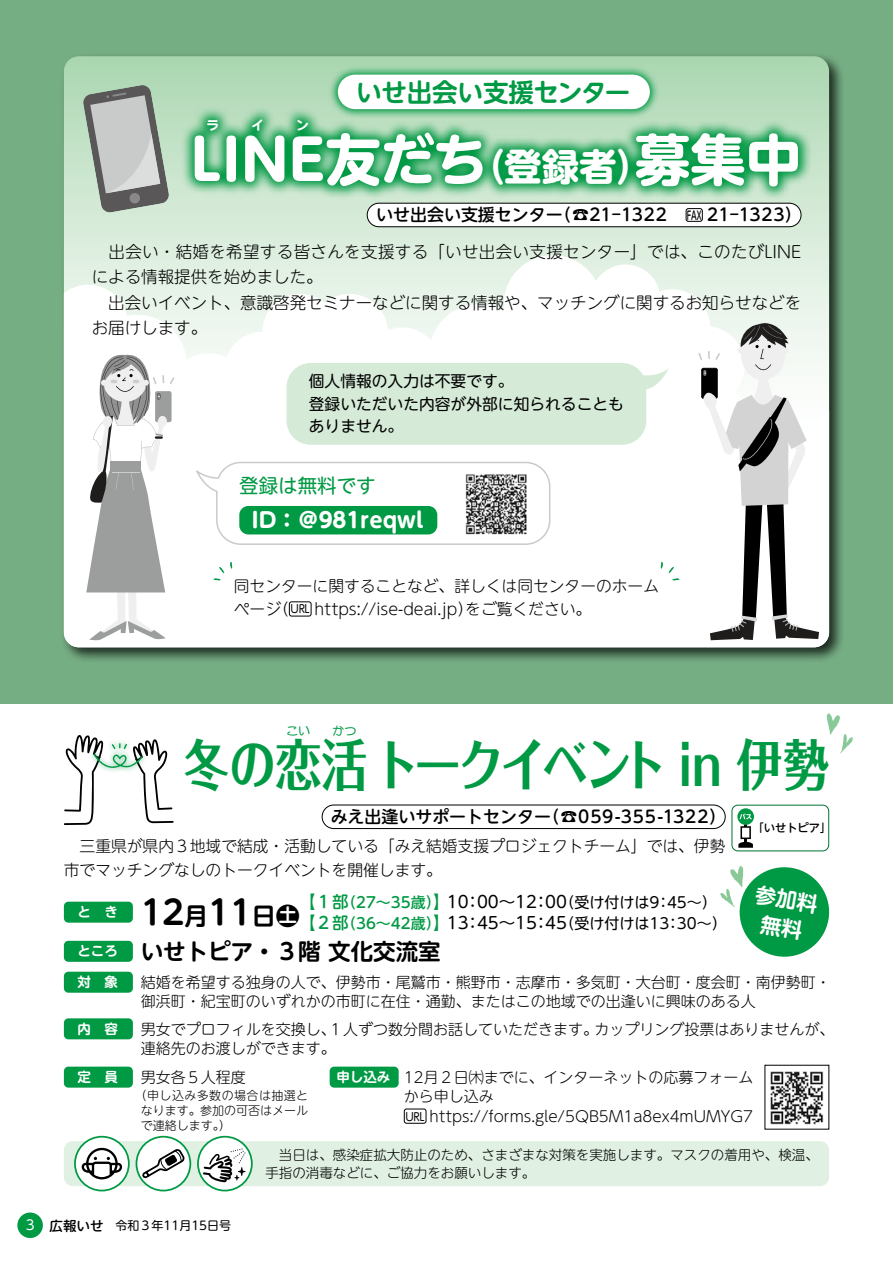
<style>
.page{position:relative;width:893px;height:1263px;background:#fff}
.page>*{position:absolute;margin:0;border:0;box-sizing:border-box;transform-origin:0 0}
.t1{font:700 55.5px "Folk Pro";letter-spacing:-.03em;color:#094;scale:.83 1}
.t2{font:700 55.5px "UD Shin M Go Pr 6 N";color:#fff}
.t3{font:700 37.5px "UD Shin M Go Pr 6 N";color:#fff}
.t4{font:700 33px "UD Shin M Go Pr 6 N De";color:#000}
.t5{font:700 25.5px "UD Shin M Go Pr 6 N De";letter-spacing:-.01em;color:#094}
.t6{font:700 24px "UD Shin M Go Pr 6 N De";color:#000}
.t7{font:700 22.5px "UD Shin M Go Pr 6 N De";color:#000}
.t8{font:700 21px "UD Shin M Go Pr 6 N";color:#fff}
.t9{font:700 21px/28.5px "UD Shin M Go Pr 6 N De";color:#fff;text-align:center}
.t10{font:19.5px "UD Shin M Go Pr 6 N";color:#094}
.t11{font:500 16.95px "UD Shin M Go Pr 6 N";color:#000}
.t12{font:500 16.95px "UD Shin M Go Pr 6 N";letter-spacing:.045em;color:#000}
.t13{font:300 16.5px/25.5px "UD Shin M Go Pr 6 N";color:#000}
.t14{font:16.5px "UD Shin M Go Pr 6 N";color:#000}
.t15{font:300 15.75px/24px "UD Shin M Go Pr 6 N";color:#000}
.t16{font:15.75px/22.5px "UD Shin M Go Pr 6 N";color:#000}
.t17{font:300 15px/27.2px "UD Shin M Go Pr 6 N";color:#000}
.t18{font:15px "UD Shin M Go Pr 6 N";color:#000}
.t19{font:500 15px "UD Shin M Go Pr 6 N";color:#094}
.t20{font:300 13.5px/18px "UD Shin M Go Pr 6 N";color:#000}
.t21{font:700 13.5px "UD Shin M Go Pr 6 N De";color:#fff}
.t22{font:500 13.5px "UD Shin M Go Pr 6 N";color:#000}
.t23{font:13.5px "DF Maru Gothic Std W9";color:#fff}
.t24{font:13.5px "UD Shin M Go Pr 6 N";color:#fff}
.t25{font:300 12px/15px "UD Shin M Go Pr 6 N";color:#000;text-align:justify}
.t26{font:12px "UD Shin M Go Pr 6 N";color:#000}
.t27{font:12px "DF Maru Gothic Std W7";color:#094}
.t28{font:500 12px "UD Shin M Go Pr 6 N";color:#000;scale:.61 1}
.t29{font:500 11.25px "UD Shin M Go Pr 6 N";color:#000}
.t30{font:11.25px "UD Shin M Go Pr 6 N";letter-spacing:-.03em;color:#000;scale:.9 1}
.s1{font-size:16.5px}
</style>
<div class="page">
<div style="left:0;top:0;width:893px;height:704px;background:#76ae84"></div>
<div style="left:17px;top:1212px;width:26px;height:26px;background:#094;border-radius:50%"></div>
<div style="left:60px;top:52px;width:785px;height:611px;background:#000;opacity:.75"></div>
<svg style="left:64px;top:56px;width:765px;height:199px;background:#c5e2c9"></svg>
<svg style="left:64px;top:255px;width:765px;height:392px;background:#f9fcf9"></svg>
<svg style="left:181px;top:106px;width:631px;height:94px;background:#5aba80"></svg>
<div style="left:64px;top:1141px;width:765px;height:45px;background:#e0f0e2;border-radius:9px"></div>
<div style="left:732px;top:805px;width:97px;height:46px;border:1px solid #007130;border-radius:6px"></div>
<svg style="left:737px;top:808px;width:17px;height:40px"></svg>
<div style="left:322px;top:805px;width:403px;height:24px;border:1px solid #000;border-radius:12px"></div>
<div style="left:64px;top:902px;width:69px;height:21px;background:#094;border-radius:4px"></div>
<div style="left:64px;top:941px;width:69px;height:21px;background:#094;border-radius:4px"></div>
<div style="left:64px;top:972px;width:69px;height:21px;background:#094;border-radius:4px"></div>
<div style="left:64px;top:1018px;width:69px;height:21px;background:#094;border-radius:4px"></div>
<div style="left:64px;top:1067px;width:69px;height:21px;background:#094;border-radius:4px"></div>
<div style="left:330px;top:1067px;width:69px;height:21px;background:#094;border-radius:4px"></div>
<div style="left:404px;top:1109px;width:22px;height:15px;border:1px solid #000;border-radius:2px"></div>
<img style="left:770px;top:1071px;width:54px;height:54px">
<svg style="left:63px;top:735px;width:111px;height:90px"></svg>
<svg style="left:198px;top:1137px;width:54px;height:53px"></svg>
<div style="left:197px;top:1136px;width:56px;height:55px;border:2px solid #094;border-radius:50%"></div>
<svg style="left:203px;top:1148px;width:43px;height:34px"></svg>
<div style="left:75px;top:1137px;width:54px;height:53px;background:#fff;border-radius:50%"></div>
<div style="left:74px;top:1136px;width:56px;height:55px;border:2px solid #094;border-radius:50%"></div>
<svg style="left:82px;top:1148px;width:40px;height:31px"></svg>
<svg style="left:720px;top:866px;width:110px;height:91px"></svg>
<svg style="left:827px;top:713px;width:26px;height:40px"></svg>
<div style="left:367px;top:203px;width:434px;height:24px;background:#fff;border-radius:12px"></div>
<div style="left:367px;top:203px;width:434px;height:24px;border:1px solid #000;border-radius:12px"></div>
<div style="left:686px;top:208px;width:17px;height:14px;border:1px solid #000;border-radius:2px"></div>
<svg style="left:328px;top:65px;width:332px;height:54px;background:#86ca9b"></svg>
<div style="left:338px;top:75px;width:312px;height:34px;background:#fff;border-radius:17px"></div>
<svg style="left:86px;top:355px;width:88px;height:285px;background:#d0d0d0"></svg>
<svg style="left:698px;top:323px;width:121px;height:317px;background:#ccc"></svg>
<svg style="left:195px;top:461px;width:356px;height:85px;background:#fafafa"></svg>
<img style="left:461px;top:468px;width:70px;height:71px">
<div style="left:239px;top:506px;width:198px;height:28px;background:#094;border-radius:9px"></div>
<div style="left:289px;top:602px;width:22px;height:14px;background:#fff;border-radius:2px"></div>
<div style="left:289px;top:601px;width:22px;height:15px;border:1px solid #000;border-radius:2px"></div>
<svg style="left:287px;top:363px;width:382px;height:82px;background:#d7ebd9"></svg>
<svg style="left:213px;top:562px;width:20px;height:19px"></svg>
<svg style="left:660px;top:562px;width:19px;height:19px"></svg>
<svg style="left:83px;top:84px;width:87px;height:129px;background:#aab2ab"></svg>
<div style="left:136px;top:1137px;width:54px;height:53px;background:#fff;border-radius:50%"></div>
<div style="left:136px;top:1136px;width:55px;height:55px;border:2px solid #094;border-radius:50%"></div>
<svg style="left:142px;top:1149px;width:42px;height:29px"></svg>
<h3 class="t5" style="left:356px;top:70px;width:276px">いせ出会い支援センター</h3>
<p class="t23" style="left:206px;top:118px;width:15px">ラ</p>
<p class="t23" style="left:251px;top:118px;width:15px">イ</p>
<p class="t23" style="left:296px;top:118px;width:15px">ン</p>
<h1 class="t2" style="left:191px;top:112px;width:299px">LINE友だち</h1>
<h2 class="t3" style="left:468px;top:134px;width:186px">（登録者）</h2>
<h1 class="t2" style="left:635px;top:112px;width:168px">募集中</h1>
<p class="t11" style="left:554px;top:201px;width:132px">（☎21－1322　</p>
<p class="t11" style="left:707px;top:201px;width:96px">21－1323(</p>
<p class="t11" style="left:376px;top:201px;width:188px">いせ出会い支援センター</p>
<p class="t28" style="left:687px;top:205px;width:25px">FAX</p>
<p class="t13" style="left:92px;top:238px;width:711px">　出会い・結婚を希望する皆さんを支援する「いせ出会い支援センター」では、このたびLINEによる情報提供を始めました。<br>　出会いイベント、意識啓発セミナーなどに関する情報や、マッチングに関するお知らせなどをお届けします。</p>
<p class="t16" style="left:309px;top:369px;width:316px">個人情報の入力は不要です。<br>登録いただいた内容が外部に知られることもありません。</p>
<h3 class="t10" style="left:239px;top:469px;width:138px">登録は無料です</h3>
<h3 class="t8" style="left:251px;top:502px;width:174px">ID：＠981reqwl</h3>
<p class="t15" style="left:465px;top:574px;width:195px;line-height:22.5px;text-indent:-231px">同センターに関することなど、詳しくは同センターのホームをご覧ください。</p>
<p class="t15" style="left:234px;top:596px;width:49px">ページ</p>
<p class="t15" style="left:314px;top:596px;width:160px">https://ise-deai.jp）</p>
<p class="t15" style="left:273px;top:596px;width:17px">（</p>
<p class="t30" style="left:291px;top:600px;width:23px">URL</p>
<p class="t27" style="left:286px;top:724px;width:25px">こい</p>
<p class="t27" style="left:333px;top:724px;width:25px">かつ</p>
<h1 class="t1" style="left:183px;top:717px;width:779px">冬の恋活トークイベント in 伊勢</h1>
<p class="t11" style="left:331px;top:802px;width:222px">みえ出逢いサポートセンター</p>
<p class="t12" style="left:543px;top:802px;width:185px">)☎059-355-1322(</p>
<p class="t15" style="left:64px;top:834px;width:663px">　三重県が県内３地域で結成・活動している「みえ結婚支援プロジェクトチーム」では、伊勢市でマッチングなしのトークイベントを開催します。</p>
<p class="t18" style="left:560px;top:890px;width:159px">（受け付けは9：45~(</p>
<p class="t19" style="left:299px;top:889px;width:152px"><span class="s1">【１</span> （<span class="s1">部</span> 27～35歳）<span class="s1">】</span></p>
<p class="t14" style="left:447px;top:888px;width:122px">10：00～12：00</p>
<h3 class="t4" style="left:141px;top:884px;width:45px">12</h3>
<h3 class="t4" style="left:208px;top:884px;width:45px">11</h3>
<h3 class="t6" style="left:252px;top:895px;width:49px">日土</h3>
<h3 class="t6" style="left:184px;top:895px;width:26px">月</h3>
<p class="t21" style="left:77px;top:901px;width:42px">と　き</p>
<p class="t19" style="left:299px;top:910px;width:152px"><span class="s1">【２</span> （<span class="s1">部</span> 36～42歳）<span class="s1">】</span></p>
<h3 class="t7" style="left:141px;top:932px;width:301px">いせトピア・３階文化交流室</h3>
<p class="t14" style="left:447px;top:909px;width:122px">13：45～15：45</p>
<p class="t18" style="left:560px;top:911px;width:169px">（受け付けは13：30~(</p>
<p class="t21" style="left:77px;top:940px;width:42px">ところ</p>
<p class="t29" style="left:753px;top:818px;width:80px">「いせトピア」</p>
<h3 class="t9" style="left:758px;top:878px;width:65px;rotate:10deg">参加料無料</h3>
<p class="t21" style="left:77px;top:971px;width:42px">対　象</p>
<p class="t17" style="left:141px;top:968px;width:691px">結婚を希望する独身の人で、伊勢市・尾鷲市・熊野市・志摩市・多気町・大台町・度会町・南伊勢町・</p>
<p class="t21" style="left:77px;top:1017px;width:42px">内　容</p>
<p class="t17" style="left:594px;top:987px;width:241px;text-indent:-454px">御浜町・紀宝町のいずれかの市町に在住・通勤、またはこの地域での出逢いに興味のある人<br>カップリング投票はありませんが、</p>
<p class="t17" style="left:141px;top:1014px;width:459px">男女でプロフィルを交換し１、人ずつ数分間お話していただきます。</p>
<p class="t21" style="left:77px;top:1065px;width:42px">定　員</p>
<p class="t17" style="left:141px;top:1033px;width:196px;line-height:28.8px">連絡先のお渡しができます。男女各５人程度</p>
<p class="t21" style="left:336px;top:1065px;width:55px">申し込み</p>
<p class="t17" style="left:404px;top:1063px;width:351px">12月２日㈭までに、インターネットの応募フォーム</p>
<p class="t25" style="left:141px;top:1087px;width:169px;text-indent:-6px">（申し込み多数の場合は抽選となります。参加の可否はメールで連絡します (。</p>
<p class="t17" style="left:429px;top:1086px;width:325px;line-height:19.5px;text-indent:-26px">から申し込みhttps://forms.gle/5QB5M1a8ex4mUMYG7</p>
<p class="t30" style="left:406px;top:1107px;width:23px">URL</p>
<p class="t20" style="left:265px;top:1145px;width:555px">　当日は、感染症拡大防止のため、さまざまな対策を実施します。マスクの着用や、検温、手指の消毒などに、ご協力をお願いします。</p>
<p class="t24" style="left:26px;top:1214px;width:10px">3</p>
<p class="t22" style="left:50px;top:1214px;width:55px">広報いせ</p>
<p class="t26" style="left:104px;top:1215px;width:129px">　令和３年11月15日号</p>
</div>
